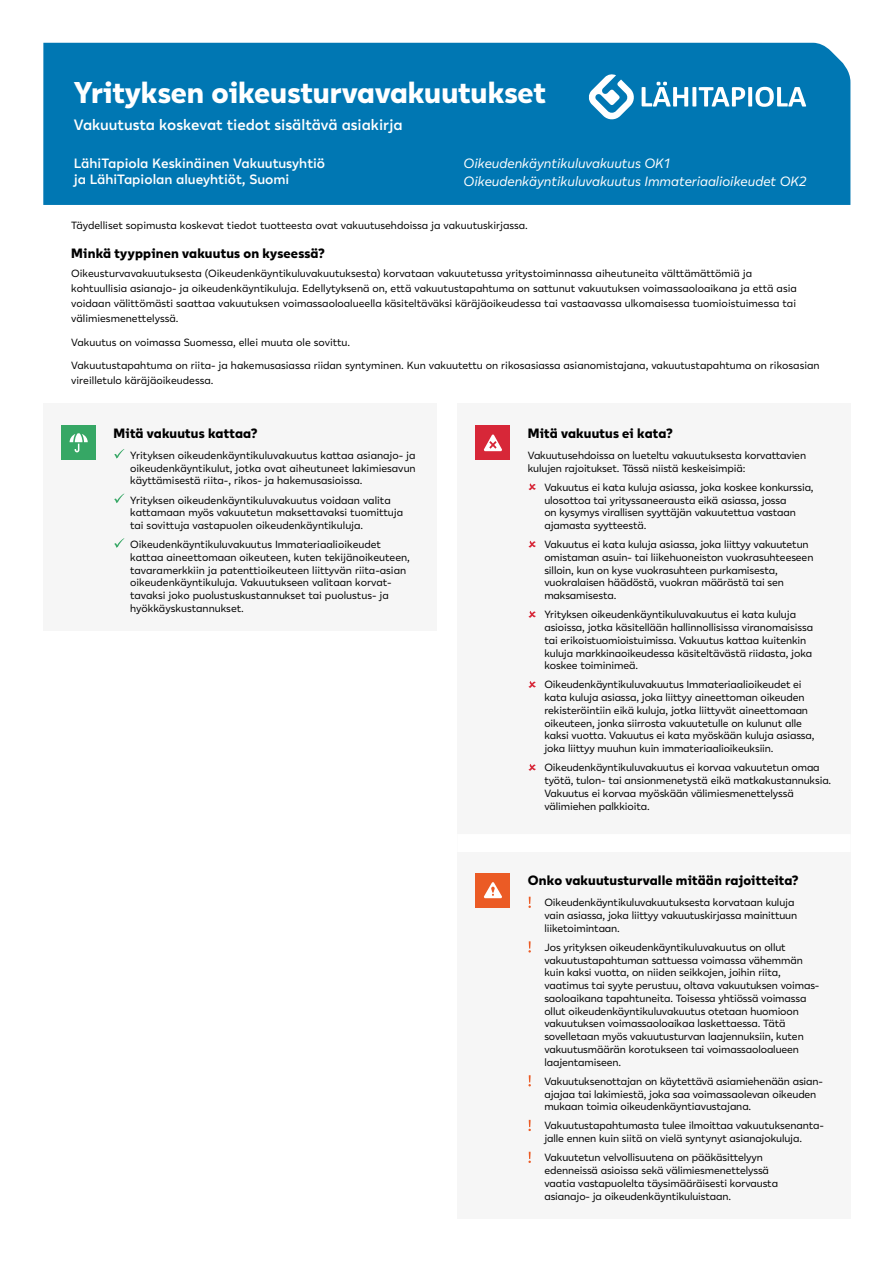
<style>
.page{position:relative;width:893px;height:1263px;background:#fff}
.page>*{position:absolute;margin:0;border:0;box-sizing:border-box;transform-origin:0 0}
.Vakuutus_otsikko{font:800 30px "Lahi Tapiola Sans";color:#fff}
.Vakuutus_tiedot{font:600 15px "Lahi Tapiola Sans";color:#fff}
.Laajuus{font:italic 13.5px "Lahi Tapiola Sans";color:#fff}
.Alaotsikko{font:800 13.5px "Lahi Tapiola Sans";letter-spacing:.01em;color:#000}
.Vakuutusyhtiot{font:600 13.5px/16.5px "Lahi Tapiola Sans";color:#fff}
.Alku_Alaotsikko{font:800 13.5px "Lahi Tapiola Sans";letter-spacing:.015em;color:#000}
.Alku_Leipis{font:10.5px/12.8px "Lahi Tapiola Sans";letter-spacing:-.01em;color:#000}
.Leipäteksti_ruksilla{font:10.5px/12.8px "Lahi Tapiola Sans";letter-spacing:-.01em;color:#000}
</style>
<div class="page">
<div style="left:43px;top:43px;width:807px;height:162px;background:#0077b3"></div>
<svg style="left:642px;top:82px;width:164px;height:25px"></svg>
<svg style="left:588px;top:74px;width:47px;height:47px"></svg>
<div style="left:43px;top:404px;width:393px;height:227px;background:#f6f6f6"></div>
<div style="left:62px;top:426px;width:34px;height:34px;background:#36a765"></div>
<svg style="left:70px;top:433px;width:18px;height:19px"></svg>
<svg style="left:114px;top:449px;width:10px;height:10px"></svg>
<svg style="left:114px;top:493px;width:10px;height:10px"></svg>
<svg style="left:114px;top:538px;width:10px;height:10px"></svg>
<div style="left:457px;top:404px;width:393px;height:815px;background:#f6f6f6"></div>
<div style="left:457px;top:834px;width:394px;height:18px;background:#fff"></div>
<div style="left:476px;top:426px;width:34px;height:34px;background:#d72738"></div>
<svg style="left:484px;top:434px;width:18px;height:17px"></svg>
<svg style="left:528px;top:483px;width:8px;height:7px"></svg>
<svg style="left:528px;top:541px;width:8px;height:6px"></svg>
<svg style="left:528px;top:611px;width:8px;height:7px"></svg>
<svg style="left:528px;top:681px;width:8px;height:7px"></svg>
<svg style="left:528px;top:764px;width:8px;height:7px"></svg>
<div style="left:476px;top:873px;width:34px;height:34px;background:#eb5b25"></div>
<svg style="left:484px;top:882px;width:18px;height:16px"></svg>
<svg style="left:528px;top:897px;width:3px;height:11px"></svg>
<svg style="left:528px;top:941px;width:3px;height:11px"></svg>
<svg style="left:528px;top:1075px;width:3px;height:11px"></svg>
<svg style="left:528px;top:1120px;width:3px;height:11px"></svg>
<svg style="left:528px;top:1152px;width:3px;height:11px"></svg>
<h1 class="Vakuutus_otsikko" style="left:74px;top:68px;width:473px">Yrityksen oikeusturvavakuutukset</h1>
<p class="Vakuutus_tiedot" style="left:74px;top:113px;width:330px">Vakuutusta koskevat tiedot sisältävä asiakirja</p>
<p class="Vakuutusyhtiot" style="left:74px;top:154px;width:253px">LähiTapiola Keskinäinen Vakuutusyhtiö ja LähiTapiolan alueyhtiöt, Suomi</p>
<p class="Alku_Leipis" style="left:71px;top:218px;width:458px">Täydelliset sopimusta koskevat tiedot tuotteesta ovat vakuutusehdoissa ja vakuutuskirjassa.</p>
<h2 class="Alku_Alaotsikko" style="left:71px;top:242px;width:255px">Minkä tyyppinen vakuutus on kyseessä?</h2>
<p class="Alku_Leipis" style="left:71px;top:265px;width:727px;line-height:15px">Oikeusturvavakuutuksesta (Oikeudenkäyntikuluvakuutuksesta) korvataan vakuutetussa yritystoiminnassa aiheutuneita välttämättömiä ja kohtuullisia asianajo- ja oikeudenkäyntikuluja. Edellytyksenä on, että vakuutustapahtuma on sattunut vakuutuksen voimassaoloaikana ja että asia voidaan välittömästi saattaa vakuutuksen voimassaoloalueella käsiteltäväksi käräjäoikeudessa tai vastaavassa ulkomaisessa tuomioistuimessa tai välimiesmenettelyssä.</p>
<p class="Alku_Leipis" style="left:71px;top:335px;width:280px">Vakuutus on voimassa Suomessa, ellei muuta ole sovittu.</p>
<p class="Alku_Leipis" style="left:71px;top:357px;width:750px;line-height:15px">Vakuutustapahtuma on riita- ja hakemusasiassa riidan syntyminen. Kun vakuutettu on rikosasiassa asianomistajana, vakuutustapahtuma on rikosasian vireilletulo käräjäoikeudessa.</p>
<p class="Laajuus" style="left:463px;top:153px;width:208px">Oikeudenkäyntikuluvakuutus OK1</p>
<p class="Laajuus" style="left:463px;top:171px;width:344px">Oikeudenkäyntikuluvakuutus Immateriaalioikeudet OK2</p>
<h2 class="Alaotsikko" style="left:114px;top:422px;width:145px">Mitä vakuutus kattaa?</h2>
<p class="Alku_Leipis" style="left:130px;top:448px;width:287px;text-align:justify">Yrityksen oikeudenkäyntikuluvakuutus kattaa asianajo- ja oikeudenkäyntikulut, jotka ovat aiheutuneet lakimiesavun käyttämisestä riita-, rikos- ja hakemusasioissa.</p>
<p class="Alku_Leipis" style="left:130px;top:493px;width:275px">Yrityksen oikeudenkäyntikuluvakuutus voidaan valita kattamaan myös vakuutetun maksettavaksi tuomittuja tai sovittuja vastapuolen oikeudenkäyntikuluja.</p>
<p class="Alku_Leipis" style="left:130px;top:537px;width:281px">Oikeudenkäyntikuluvakuutus Immateriaalioikeudet kattaa aineettomaan oikeuteen, kuten tekijänoikeuteen, tavaramerkkiin ja patenttioikeuteen liittyvän riita-asian oikeudenkäyntikuluja. Vakuutukseen valitaan korvat&shy;tavaksi joko puolustuskustannukset tai puolustus- ja hyökkäyskustannukset.</p>
<h2 class="Alaotsikko" style="left:528px;top:422px;width:146px">Mitä vakuutus ei kata?</h2>
<p class="Leipäteksti_ruksilla" style="left:528px;top:448px;width:280px">Vakuutusehdoissa on lueteltu vakuutuksesta korvattavien kulujen rajoitukset. Tässä niistä keskeisimpiä:</p>
<p class="Alku_Leipis" style="left:544px;top:480px;width:271px">Vakuutus ei kata kuluja asiassa, joka koskee konkurssia, ulosottoa tai yrityssaneerausta eikä asiassa, jossa<br>on kysymys virallisen syyttäjän vakuutettua vastaan ajamasta syytteestä.</p>
<p class="Alku_Leipis" style="left:544px;top:537px;width:271px">Vakuutus ei kata kuluja asiassa, joka liittyy vakuutetun omistaman asuin- tai liikehuoneiston vuokrasuhteeseen silloin, kun on kyse vuokrasuhteen purkamisesta, vuokralaisen häädöstä, vuokran määrästä tai sen maksamisesta.</p>
<p class="Alku_Leipis" style="left:544px;top:608px;width:270px">Yrityksen oikeudenkäyntikuluvakuutus ei kata kuluja asioissa, jotka käsitellään hallinnollisissa viranomaisissa tai erikoistuomioistuimissa. Vakuutus kattaa kuitenkin kuluja markkinaoikeudessa käsiteltävästä riidasta, joka koskee toiminimeä.</p>
<p class="Alku_Leipis" style="left:544px;top:678px;width:272px">Oikeudenkäyntikuluvakuutus Immateriaalioikeudet ei kata kuluja asiassa, joka liittyy aineettoman oikeuden rekisteröintiin eikä kuluja, jotka liittyvät aineettomaan oikeuteen, jonka siirrosta vakuutetulle on kulunut alle kaksi vuotta. Vakuutus ei kata myöskään kuluja asiassa, joka liittyy muuhun kuin immateriaalioikeuksiin.</p>
<p class="Alku_Leipis" style="left:544px;top:761px;width:288px">Oikeudenkäyntikuluvakuutus ei korvaa vakuutetun omaa työtä, tulon- tai ansionmenetystä eikä matkakustannuksia.<br>Vakuutus ei korvaa myöskään välimiesmenettelyssä välimiehen palkkioita.</p>
<h2 class="Alaotsikko" style="left:528px;top:869px;width:272px">Onko vakuutusturvalle mitään rajoitteita?</h2>
<p class="Alku_Leipis" style="left:544px;top:895px;width:254px">Oikeudenkäyntikuluvakuutuksesta korvataan kuluja vain asiassa, joka liittyy vakuutuskirjassa mainittuun liiketoimintaan.</p>
<p class="Alku_Leipis" style="left:544px;top:940px;width:277px">Jos yrityksen oikeudenkäyntikuluvakuutus on ollut vakuutustapahtuman sattuessa voimassa vähemmän kuin kaksi vuotta, on niiden seikkojen, joihin riita, vaatimus tai syyte perustuu, oltava vakuutuksen voimas&shy;saoloaikana tapahtuneita. Toisessa yhtiössä voimassa ollut oikeudenkäyntikuluvakuutus otetaan huomioon vakuutuksen voimassaoloaikaa laskettaessa. Tätä sovelletaan myös vakuutusturvan laajennuksiin, kuten vakuutusmäärän korotukseen tai voimassaoloalueen laajentamiseen.</p>
<p class="Alku_Leipis" style="left:544px;top:1074px;width:280px">Vakuutuksenottajan on käytettävä asiamiehenään asian&shy;ajajaa tai lakimiestä, joka saa voimassaolevan oikeuden mukaan toimia oikeudenkäyntiavustajana.</p>
<p class="Alku_Leipis" style="left:544px;top:1119px;width:281px">Vakuutustapahtumasta tulee ilmoittaa vakuutuksenanta&shy;jalle ennen kuin siitä on vielä syntynyt asianajokuluja.</p>
<p class="Alku_Leipis" style="left:544px;top:1150px;width:235px">Vakuutetun velvollisuutena on pääkäsittelyyn edenneissä asioissa sekä välimiesmenettelyssä vaatia vastapuolelta täysimääräisesti korvausta asianajo- ja oikeudenkäyntikuluistaan.</p>
</div>
